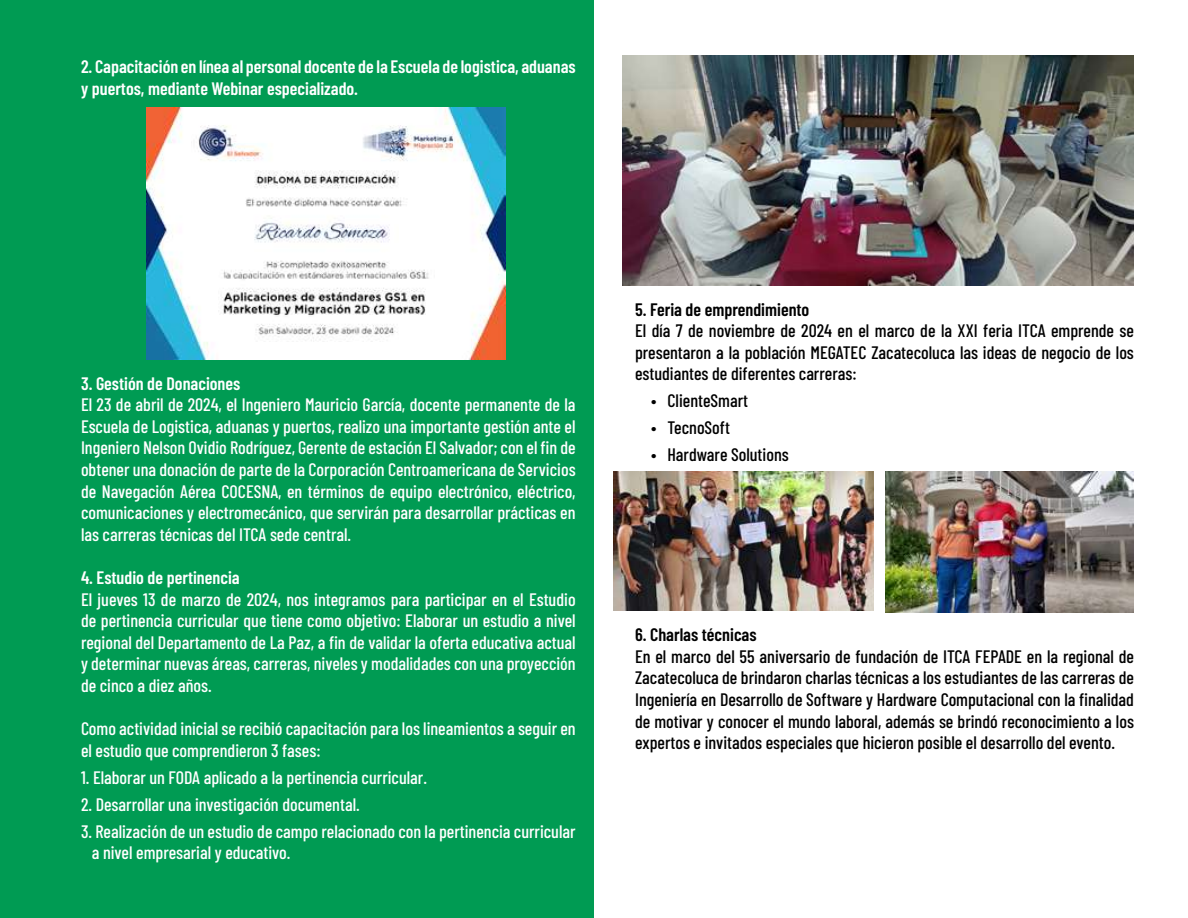
<style>
.page{position:relative;width:1188px;height:918px;background:#fff}
.page>*{position:absolute;margin:0;border:0;box-sizing:border-box;transform-origin:0 0}
.t1{font:500 18px/21.6px "Barlow Condensed";color:#fff;text-align:justify}
.t2{font:500 18px/21.6px "Barlow Condensed";color:#000;text-align:justify}
.t3{font:600 18px/21.6px "Barlow Condensed";color:#fff}
.t4{font:600 18px "Barlow Condensed";color:#000}
</style>
<div class="page">
<div style="left:0;top:0;width:594px;height:918px;background:#009b53"></div>
<img style="left:147px;top:108px;width:358px;height:252px">
<img style="left:622px;top:55px;width:512px;height:231px">
<img style="left:613px;top:472px;width:261px;height:139px">
<img style="left:886px;top:472px;width:248px;height:140px">
<p class="t3" style="left:81px;top:55px;width:496px">2. Capacitación en línea al personal docente de la Escuela de logistica, aduanas y puertos, mediante Webinar especializado.</p>
<p class="t3" style="left:81px;top:371px;width:161px">3. Gestión de Donaciones</p>
<p class="t1" style="left:81px;top:393px;width:496px">El 23 de abril de 2024, el Ingeniero Mauricio García, docente permanente de la Escuela de Logistica, aduanas y puertos, realizo una importante gestión ante el Ingeniero Nelson Ovidio Rodríguez, Gerente de estación El Salvador; con el fin de obtener una donación de parte de la Corporación Centroamericana de Servicios de Navegación Aérea COCESNA, en términos de equipo electrónico, eléctrico, comunicaciones y electromecánico, que servirán para desarrollar prácticas en las carreras técnicas del ITCA sede central.</p>
<p class="t3" style="left:81px;top:565px;width:160px">4. Estudio de pertinencia</p>
<p class="t1" style="left:81px;top:587px;width:496px">El jueves 13 de marzo de 2024, nos integramos para participar en el Estudio de pertinencia curricular que tiene como objetivo: Elaborar un estudio a nivel regional del Departamento de La Paz, a fin de validar la oferta educativa actual y determinar nuevas áreas, carreras, niveles y modalidades con una proyección de cinco a diez años.</p>
<p class="t1" style="left:81px;top:717px;width:496px">Como actividad inicial se recibió capacitación para los lineamientos a seguir en el estudio que comprendieron 3 fases:</p>
<p class="t1" style="left:81px;top:765px;width:348px">1. Elaborar un FODA aplicado a la pertinencia curricular.</p>
<p class="t1" style="left:81px;top:792px;width:280px">2. Desarrollar una investigación documental.</p>
<p class="t1" style="left:92px;top:819px;width:485px;text-indent:-11px">3. Realización de un estudio de campo relacionado con la pertinencia curricular a nivel empresarial y educativo.</p>
<p class="t4" style="left:635px;top:296px;width:176px">5. Feria de emprendimiento</p>
<p class="t2" style="left:635px;top:319px;width:501px">El día 7 de noviembre de 2024 en el marco de la XXI feria ITCA emprende se presentaron a la población MEGATEC Zacatecoluca las ideas de negocio de los estudiantes de diferentes carreras:</p>
<p class="t2" style="left:651px;top:389px;width:98px">• ClienteSmart</p>
<p class="t2" style="left:651px;top:416px;width:80px">• TecnoSoft</p>
<p class="t2" style="left:651px;top:443px;width:139px">• Hardware Solutions</p>
<p class="t4" style="left:635px;top:622px;width:123px">6. Charlas técnicas</p>
<p class="t2" style="left:635px;top:644px;width:501px">En el marco del 55 aniversario de fundación de ITCA FEPADE en la regional de Zacatecoluca de brindaron charlas técnicas a los estudiantes de las carreras de Ingeniería en Desarrollo de Software y Hardware Computacional con la finalidad de motivar y conocer el mundo laboral, además se brindó reconocimiento a los expertos e invitados especiales que hicieron posible el desarrollo del evento.</p>
</div>
